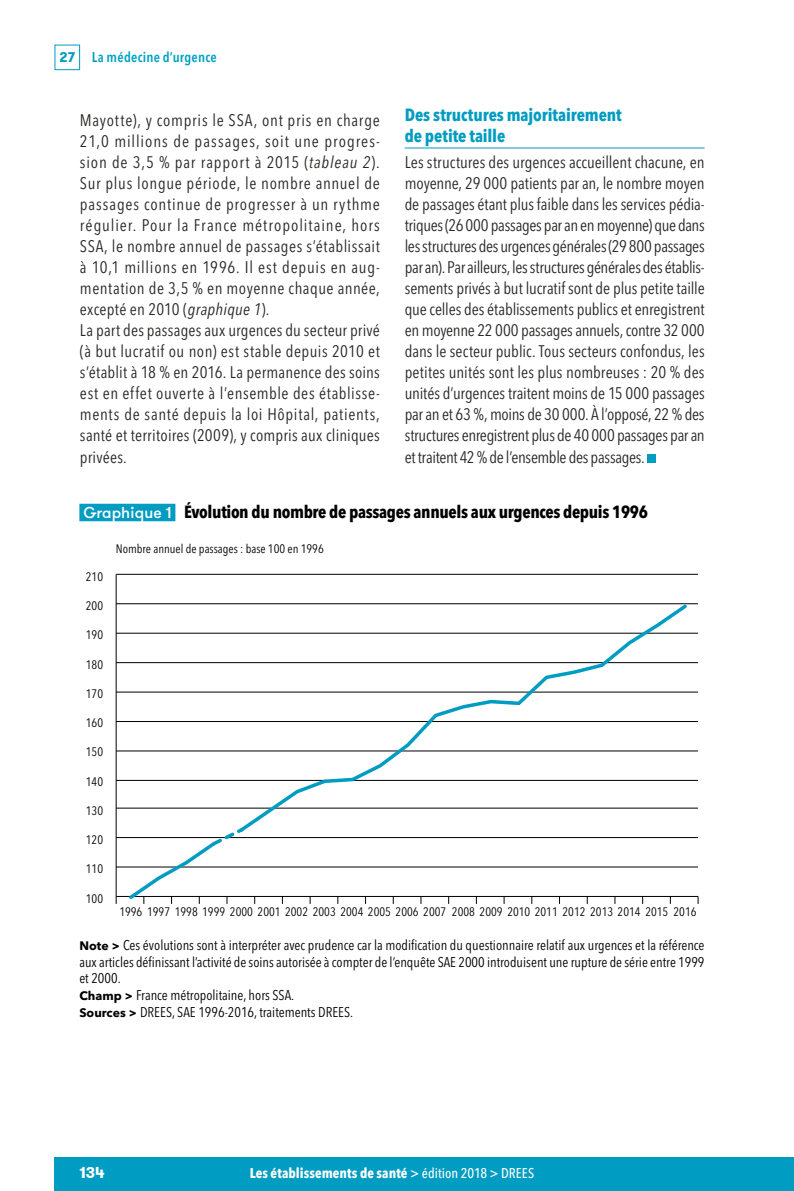
<style>
.page{position:relative;width:794px;height:1191px;background:#fff}
.page>*{position:absolute;margin:0;border:0;box-sizing:border-box;transform-origin:0 0}
.HT_titre{font:700 condensed 17.5px "Avenir Next LT Pro";letter-spacing:-.02em;color:#000}
.Titre_2__Inter{font:700 condensed 17.5px/21px "Avenir Next LT Pro";letter-spacing:-.005em;color:#009cc1}
.Texte{font:condensed 16.62px/21px "Avenir Next LT Pro";letter-spacing:.01em;color:#272726;text-align:justify}
.t1{font:700 15.75px "GT Walsheim";color:#fff}
.HT_notes_champ_lectu{font:condensed 14px/16.8px "Avenir Next LT Pro";color:#000;text-align:justify}
.t2{font:700 condensed 14px "Avenir Next LT Pro";letter-spacing:.005em;color:#fff}
.t3{font:600 condensed 14px "Avenir Next LT Pro";letter-spacing:.015em;color:#00a0c4}
.t4{font:condensed 12.25px "Avenir Next LT Pro";color:#020203}
.s1{font-family:"GT Walsheim Pro Trial";font-weight:700;font-stretch:normal;color:#009cc1}
.s2{font-family:"GT Walsheim";font-weight:500;font-stretch:normal;font-size:15.75px;color:#fff}
.s3{font-style:italic}
.s4{font-weight:700;font-stretch:normal;font-size:12.25px}
.s5{font-weight:500}
</style>
<div class="page">
<div style="left:55px;top:45px;width:25px;height:25px;border:1px solid #009cc1"></div>
<div style="left:55px;top:1157px;width:739px;height:34px;background:#009cc1"></div>
<hr style="left:405px;top:148px;width:299px;height:1px;background:#009cc1">
<div style="left:647px;top:454px;width:8px;height:8px;background:#009cc1"></div>
<div style="left:79px;top:504px;width:96px;height:17px;background:#009cc1"></div>
<hr style="left:116px;top:866px;width:582px;height:1px;background:#000">
<hr style="left:116px;top:837px;width:582px;height:1px;background:#000">
<hr style="left:116px;top:808px;width:582px;height:1px;background:#000">
<hr style="left:116px;top:780px;width:582px;height:1px;background:#000">
<hr style="left:116px;top:750px;width:582px;height:1px;background:#000">
<hr style="left:116px;top:721px;width:582px;height:1px;background:#000">
<hr style="left:116px;top:692px;width:582px;height:1px;background:#000">
<hr style="left:116px;top:662px;width:582px;height:1px;background:#000">
<hr style="left:116px;top:633px;width:582px;height:1px;background:#000">
<hr style="left:116px;top:603px;width:582px;height:1px;background:#000">
<hr style="left:116px;top:574px;width:582px;height:1px;background:#000">
<hr style="left:116px;top:574px;width:1px;height:322px;background:#000">
<hr style="left:116px;top:896px;width:582px;height:1px;background:#000">
<svg style="left:126px;top:603px;width:564px;height:299px"></svg>
<p class="t3" style="left:59px;top:49px;width:159px"><span class="s1">27</span> La médecine d’urgence</p>
<p class="Titre_2__Inter" style="left:405px;top:104px;width:218px">Des structures majoritairement de petite taille</p>
<p class="Texte" style="left:405px;top:152px;width:301px">Les structures des urgences accueillent chacune, en moyenne, 29 000 patients par an, le nombre moyen de passages étant plus faible dans les services pédia&shy;triques (26 000 passages par an en moyenne) que dans les structures des urgences générales (29 800 passages par an). Par ailleurs, les structures générales des établis&shy;sements privés à but lucratif sont de plus petite taille que celles des établissements publics et enregistrent en moyenne 22 000 passages annuels, contre 32 000 dans le secteur public. Tous secteurs confondus, les petites unités sont les plus nombreuses : 20 % des unités d’urgences traitent moins de 15 000 passages par an et 63 %, moins de 30 000. À l’opposé, 22 % des structures enregistrent plus de 40 000 passages par an et traitent 42 % de l’ensemble des passages.</p>
<p class="HT_titre" style="left:83px;top:501px;width:566px"><span class="s2">Graphique 1</span> Évolution du nombre de passages annuels aux urgences depuis 1996</p>
<p class="t4" style="left:116px;top:541px;width:209px">Nombre annuel de passages : base 100 en 1996</p>
<p class="Texte" style="left:80px;top:110px;width:301px">Mayotte), y compris le SSA, ont pris en charge 21,0 millions de passages, soit une progres&shy;sion de 3,5 % par rapport à 2015 (<span class="s3">tableau 2</span>).<br>Sur plus longue période, le nombre annuel de passages continue de progresser à un rythme régulier. Pour la France métropolitaine, hors SSA, le nombre annuel de passages s’établissait à 10,1 millions en 1996. Il est depuis en aug&shy;mentation de 3,5 % en moyenne chaque année, excepté en 2010 (<span class="s3">graphique 1</span>).</p>
<p class="Texte" style="left:80px;top:320px;width:301px">La part des passages aux urgences du secteur privé (à but lucratif ou non) est stable depuis 2010 et s’établit à 18 % en 2016. La permanence des soins est en effet ouverte à l’ensemble des établisse&shy;ments de santé depuis la loi Hôpital, patients, santé et territoires (2009), y compris aux cliniques privées.</p>
<p class="t4" style="left:86px;top:569px;width:19px">210</p>
<p class="t4" style="left:86px;top:598px;width:19px">200</p>
<p class="t4" style="left:86px;top:627px;width:19px">190</p>
<p class="t4" style="left:86px;top:657px;width:19px">180</p>
<p class="t4" style="left:86px;top:686px;width:19px">170</p>
<p class="t4" style="left:86px;top:715px;width:19px">160</p>
<p class="t4" style="left:86px;top:744px;width:19px">150</p>
<p class="t4" style="left:86px;top:774px;width:19px">140</p>
<p class="t4" style="left:86px;top:803px;width:19px">130</p>
<p class="t4" style="left:86px;top:832px;width:19px">120</p>
<p class="t4" style="left:86px;top:861px;width:19px">110</p>
<p class="t4" style="left:86px;top:890px;width:19px">100</p>
<p class="t4" style="left:119px;top:904px;width:578px">1996 1997 1998 1999 2000 2001 2002 2003 2004 2005 2006 2007 2008 2009 2010 2011 2012 2013 2014 2015 2016</p>
<p class="HT_notes_champ_lectu" style="left:79px;top:936px;width:626px"><span class="s4">Note &gt;</span> Ces évolutions sont à interpréter avec prudence car la modification du questionnaire relatif aux urgences et la référence aux articles définissant l’activité de soins autorisée à compter de l’enquête SAE 2000 introduisent une rupture de série entre 1999 et 2000.</p>
<p class="HT_notes_champ_lectu" style="left:79px;top:986px;width:216px"><span class="s4">Champ &gt;</span> France métropolitaine, hors SSA.</p>
<p class="HT_notes_champ_lectu" style="left:79px;top:1003px;width:275px"><span class="s4">Sources &gt;</span> DREES, SAE 1996-2016, traitements DREES.</p>
<p class="t1" style="left:79px;top:1162px;width:27px">134</p>
<p class="t2" style="left:250px;top:1165px;width:286px">Les établissements de santé <span class="s5">&gt; édition 2018 &gt; DREES</span></p>
</div>
